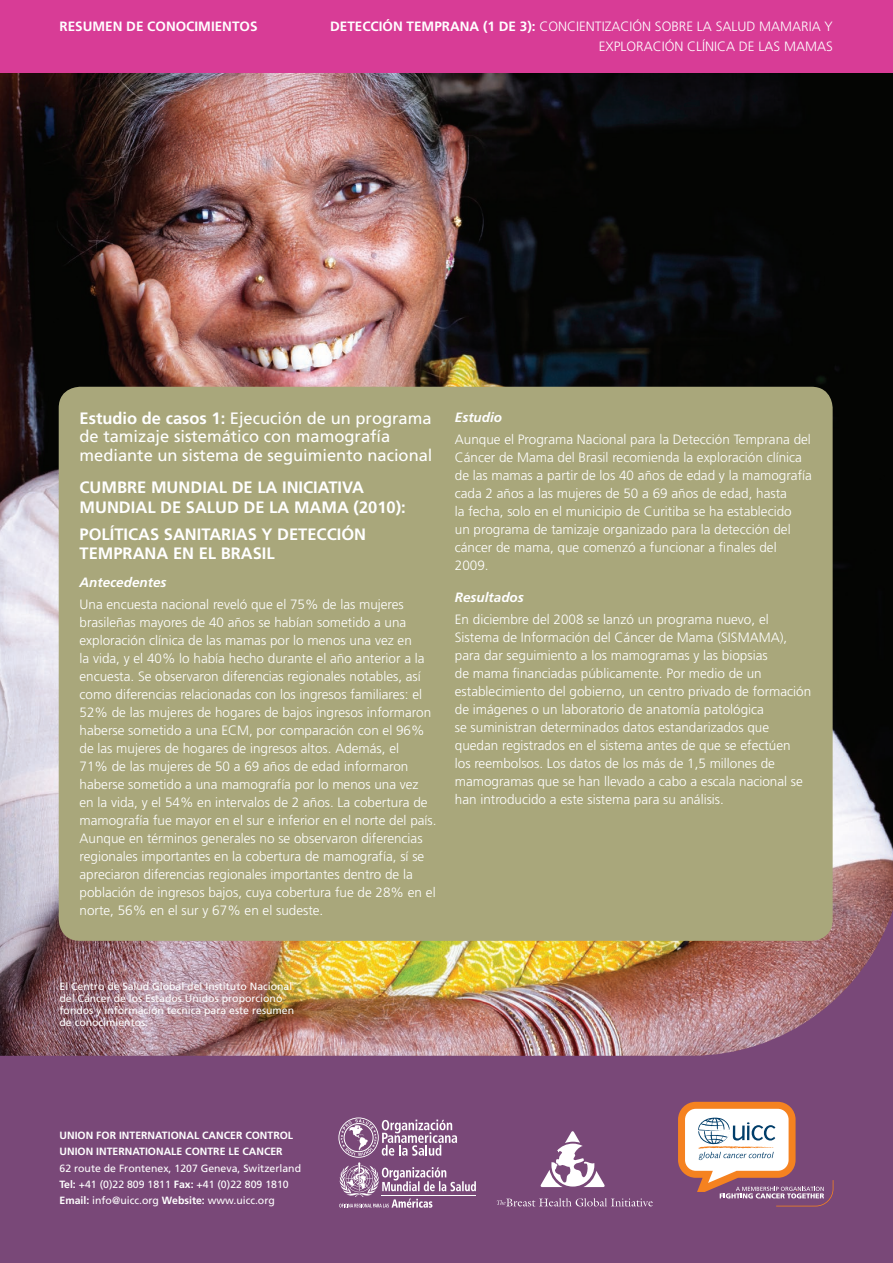
<style>
.page{position:relative;width:893px;height:1263px;background:#fff}
.page>*{position:absolute;margin:0;border:0;box-sizing:border-box;transform-origin:0 0}
.t1{font:16.5px/18.6px "Frutiger";color:#fff}
.t2{font:700 16.5px/19.2px "Frutiger";color:#fff}
.t3{font:300 13.5px/18px "Frutiger";color:#fff}
.t4{font:italic 700 13.5px "Frutiger";color:#fff}
.t5{font:700 13.5px "Frutiger";color:#fff}
.t6{font:10.5px/12px "Frutiger";color:#fff}
.t7{font:700 10.5px "Frutiger";color:#fff}
.s1{font-weight:700}
</style>
<div class="page">
<div style="left:0;top:585px;width:893px;height:678px;background:#794878"></div>
<img style="left:0;top:72px;width:893px;height:984px">
<div style="left:59px;top:387px;width:774px;height:554px;background:#a9a77b;border-radius:21px"></div>
<svg style="left:678px;top:1102px;width:155px;height:104px"></svg>
<svg style="left:497px;top:1198px;width:156px;height:8px"></svg>
<svg style="left:540px;top:1131px;width:65px;height:56px"></svg>
<svg style="left:338px;top:1117px;width:138px;height:91px"></svg>
<div style="left:0;top:0;width:893px;height:72px;background:#d83c96"></div>
<p class="t5" style="left:60px;top:19px;width:200px">RESUMEN DE CONOCIMIENTOS</p>
<p class="t3" style="left:330px;top:17px;width:504px;line-height:19.2px;text-align:right"><span class="s1">DETECCIÓN TEMPRANA (1 DE 3):</span> CONCIENTIZACIÓN SOBRE LA SALUD MAMARIA Y<br>EXPLORACIÓN CLÍNICA DE LAS MAMAS</p>
<p class="t1" style="left:80px;top:409px;width:355px"><span class="s1">Estudio de casos 1:</span> Ejecución de un programa de tamizaje sistemático con mamografía mediante un sistema de seguimiento nacional</p>
<p class="t2" style="left:80px;top:478px;width:328px">CUMBRE MUNDIAL DE LA INICIATIVA<br>MUNDIAL DE SALUD DE LA MAMA (2010):</p>
<p class="t2" style="left:80px;top:525px;width:288px">POLÍTICAS SANITARIAS Y DETECCIÓN<br>TEMPRANA EN EL BRASIL</p>
<p class="t4" style="left:80px;top:575px;width:89px">Antecedentes</p>
<p class="t3" style="left:80px;top:596px;width:359px">Una encuesta nacional reveló que el 75% de las mujeres brasileñas mayores de 40 años se habían sometido a una exploración clínica de las mamas por lo menos una vez en<br>la vida, y el 40% lo había hecho durante el año anterior a la encuesta. Se observaron diferencias regionales notables, así como diferencias relacionadas con los ingresos familiares: el 52% de las mujeres de hogares de bajos ingresos informaron haberse sometido a una ECM, por comparación con el 96% de las mujeres de hogares de ingresos altos. Además, el<br>71% de las mujeres de 50 a 69 años de edad informaron haberse sometido a una mamografía por lo menos una vez<br>en la vida, y el 54% en intervalos de 2 años. La cobertura de mamografía fue mayor en el sur e inferior en el norte del país.<br>Aunque en términos generales no se observaron diferencias regionales importantes en la cobertura de mamografía, sí se apreciaron diferencias regionales importantes dentro de la población de ingresos bajos, cuya cobertura fue de 28% en el norte, 56% en el sur y 67% en el sudeste.</p>
<p class="t4" style="left:455px;top:409px;width:49px">Estudio</p>
<p class="t3" style="left:455px;top:431px;width:359px">Aunque el Programa Nacional para la Detección Temprana del Cáncer de Mama del Brasil recomienda la exploración clínica de las mamas a partir de los 40 años de edad y la mamografía cada 2 años a las mujeres de 50 a 69 años de edad, hasta<br>la fecha, solo en el municipio de Curitiba se ha establecido<br>un programa de tamizaje organizado para la detección del cáncer de mama, que comenzó a funcionar a finales del 2009.</p>
<p class="t4" style="left:455px;top:589px;width:70px">Resultados</p>
<p class="t3" style="left:455px;top:611px;width:358px">En diciembre del 2008 se lanzó un programa nuevo, el Sistema de Información del Cáncer de Mama (SISMAMA), para dar seguimiento a los mamogramas y las biopsias<br>de mama financiadas públicamente. Por medio de un establecimiento del gobierno, un centro privado de formación de imágenes o un laboratorio de anatomía patológica<br>se suministran determinados datos estandarizados que quedan registrados en el sistema antes de que se efectúen<br>los reembolsos. Los datos de los más de 1,5 millones de mamogramas que se han llevado a cabo a escala nacional se han introducido a este sistema para su análisis.</p>
<p class="t6" style="left:60px;top:980px;width:236px">El Centro de Salud Global del Instituto Nacional del Cáncer de los Estados Unidos proporcionó fondos y información tecnica para este resumen de conocimientos.</p>
<p class="t7" style="left:60px;top:1129px;width:235px">UNION FOR INTERNATIONAL CANCER CONTROL</p>
<p class="t7" style="left:60px;top:1145px;width:225px">UNION INTERNATIONALE CONTRE LE CANCER</p>
<p class="t6" style="left:60px;top:1162px;width:243px">62 route de Frontenex, 1207 Geneva, Switzerland</p>
<p class="t6" style="left:60px;top:1178px;width:231px"><span class="s1">Tel:</span> +41 (0)22 809 1811 <span class="s1">Fax:</span> +41 (0)22 809 1810</p>
<p class="t6" style="left:60px;top:1194px;width:217px"><span class="s1">Email:</span> info@uicc.org <span class="s1">Website:</span> www.uicc.org</p>
</div>
